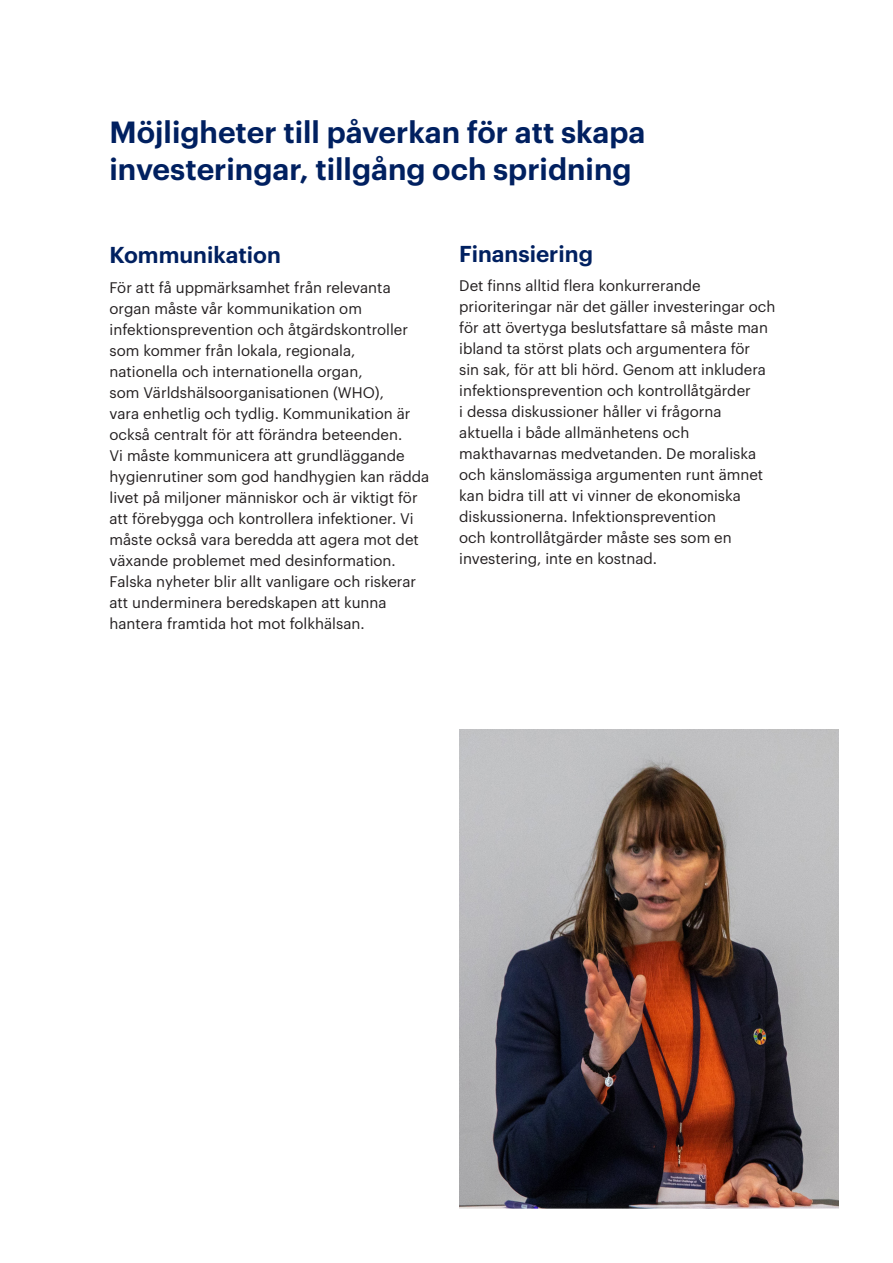
<style>
.page{position:relative;width:893px;height:1263px;background:#fff}
.page>*{position:absolute;margin:0;border:0;box-sizing:border-box;transform-origin:0 0}
.Subheadline_Regular_blue{font:600 30px/36px "Graphik";color:#002060}
.Body_black{font:600 22.5px "Graphik";color:#002060}
.Body_black-2{font:15px/21px "Graphik";color:#231f20}
</style>
<div class="page">
<img style="left:459px;top:730px;width:380px;height:479px">
<hr style="left:892px;top:0;width:1px;height:1263px;background:#002060">
<p class="Subheadline_Regular_blue" style="left:110px;top:112px;width:537px">Möjligheter till påverkan för att skapa investeringar, tillgång och spridning</p>
<p class="Body_black" style="left:110px;top:238px;width:173px">Kommunikation</p>
<p class="Body_black-2" style="left:110px;top:275px;width:321px">För att få uppmärksamhet från relevanta organ måste vår kommunikation om infektionsprevention och åtgärdskontroller som kommer från lokala, regionala,<br>nationella och internationella organ,<br>som Världshälsoorganisationen (WHO),<br>vara enhetlig och tydlig. Kommunikation är också centralt för att förändra beteenden.<br>Vi måste kommunicera att grundläggande hygienrutiner som god handhygien kan rädda livet på miljoner människor och är viktigt för att förebygga och kontrollera infektioner. Vi måste också vara beredda att agera mot det växande problemet med desinformation.<br>Falska nyheter blir allt vanligare och riskerar att underminera beredskapen att kunna hantera framtida hot mot folkhälsan.</p>
<p class="Body_black" style="left:459px;top:237px;width:135px">Finansiering</p>
<p class="Body_black-2" style="left:459px;top:274px;width:318px">Det finns alltid flera konkurrerande prioriteringar när det gäller investeringar och för att övertyga beslutsfattare så måste man ibland ta störst plats och argumentera för<br>sin sak, för att bli hörd. Genom att inkludera infektionsprevention och kontrollåtgärder<br>i dessa diskussioner håller vi frågorna aktuella i både allmänhetens och makthavarnas medvetanden. De moraliska och känslomässiga argumenten runt ämnet kan bidra till att vi vinner de ekonomiska diskussionerna. Infektionsprevention<br>och kontrollåtgärder måste ses som en investering, inte en kostnad.</p>
</div>
